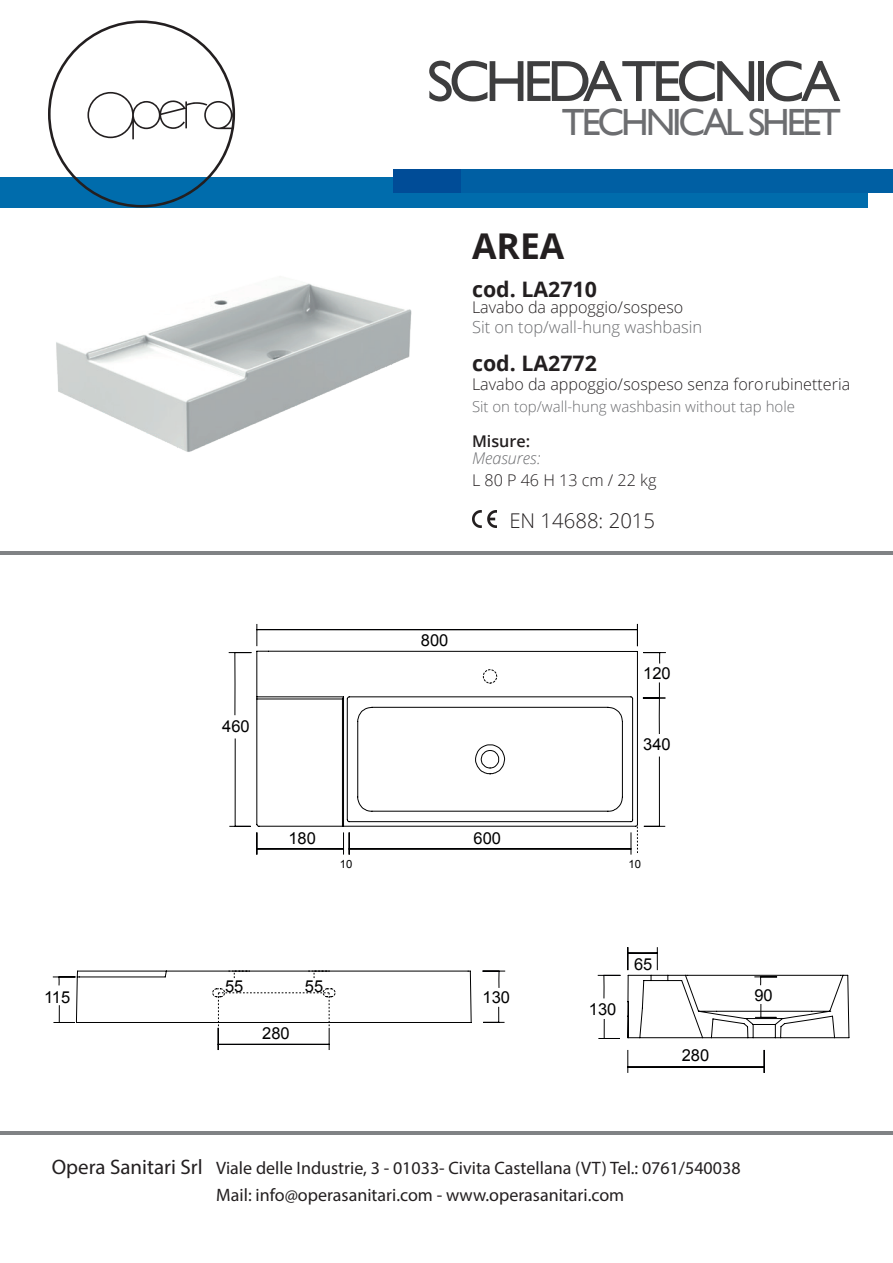
<style>
.page{position:relative;width:893px;height:1263px;background:#fff}
.page>*{position:absolute;margin:0;border:0;box-sizing:border-box;transform-origin:0 0}
.t1{font:58.35px "Gill Sans";letter-spacing:-.085em;color:#3e3e3f}
.t2{font:37.95px "Gill Sans";letter-spacing:-.085em;color:#6c6d70}
.t3{font:700 35.55px "Open Sans";color:#231f20}
.t4{font:700 21.3px "Open Sans";color:#231f20}
.t5{font:21px "Myriad Pro";color:#231f20}
.t6{font:300 20.4px "Open Sans";color:#231f20}
.t7{font:18px/27px "Myriad Pro";color:#231f20}
.t8{font:16.5px "Arial";color:#000001}
.t9{font:300 16.5px "Open Sans";color:#6c6d70}
.t10{font:300 16.2px "Open Sans";color:#231f20}
.t11{font:italic 300 16.2px "Open Sans";color:#6c6d70}
.t12{font:600 16.2px "Open Sans";color:#231f20}
.t13{font:300 15px "Open Sans";color:#6c6d70}
.t14{font:11.25px "Arial";color:#000001}
</style>
<div class="page">
<img style="left:56px;top:283px;width:356px;height:169px">
<div style="left:0;top:177px;width:868px;height:31px;background:#006cac"></div>
<div style="left:393px;top:169px;width:500px;height:24px;background:#005fa3"></div>
<div style="left:393px;top:169px;width:67px;height:24px;background:#004c97"></div>
<hr style="left:0;top:1131px;width:893px;height:3px;background:#808285">
<hr style="left:0;top:551px;width:893px;height:3px;background:#808285">
<svg style="left:48px;top:20px;width:187px;height:188px"></svg>
<svg style="left:228px;top:623px;width:438px;height:232px"></svg>
<svg style="left:597px;top:975px;width:24px;height:24px"></svg>
<svg style="left:598px;top:1019px;width:22px;height:20px"></svg>
<svg style="left:627px;top:1049px;width:138px;height:24px"></svg>
<svg style="left:627px;top:947px;width:222px;height:91px"></svg>
<svg style="left:482px;top:971px;width:24px;height:17px"></svg>
<svg style="left:483px;top:1006px;width:22px;height:17px"></svg>
<svg style="left:52px;top:970px;width:420px;height:80px"></svg>
<img style="left:472px;top:510px;width:24px;height:18px">
<h1 class="t1" style="left:427px;top:47px;width:415px">SCHEDA TECNICA</h1>
<h2 class="t2" style="left:562px;top:100px;width:281px">TECHNICAL SHEET</h2>
<h3 class="t3" style="left:472px;top:221px;width:94px">AREA</h3>
<p class="t4" style="left:472px;top:274px;width:126px">cod. LA2710</p>
<p class="t10" style="left:472px;top:296px;width:213px">Lavabo da appoggio/sospeso</p>
<p class="t9" style="left:472px;top:315px;width:232px">Sit on top/wall-hung washbasin</p>
<p class="t4" style="left:472px;top:348px;width:126px">cod. LA2772</p>
<p class="t10" style="left:472px;top:373px;width:380px">Lavabo da appoggio/sospeso senza foro rubinetteria</p>
<p class="t13" style="left:472px;top:397px;width:324px">Sit on top/wall-hung washbasin without tap hole</p>
<p class="t12" style="left:472px;top:430px;width:60px">Misure:</p>
<p class="t11" style="left:472px;top:447px;width:70px">Measures:</p>
<p class="t10" style="left:472px;top:469px;width:186px">L 80 P 46 H 13 cm / 22 kg</p>
<p class="t6" style="left:509px;top:506px;width:147px">EN 14688: 2015</p>
<p class="t8" style="left:222px;top:715px;width:29px">460</p>
<p class="t8" style="left:421px;top:629px;width:29px">800</p>
<p class="t8" style="left:643px;top:662px;width:29px">120</p>
<p class="t8" style="left:643px;top:734px;width:29px">340</p>
<p class="t8" style="left:288px;top:827px;width:29px">180</p>
<p class="t8" style="left:474px;top:827px;width:29px">600</p>
<p class="t14" style="left:340px;top:856px;width:14px">10</p>
<p class="t14" style="left:628px;top:856px;width:14px">10</p>
<p class="t8" style="left:225px;top:975px;width:20px">55</p>
<p class="t8" style="left:305px;top:975px;width:20px">55</p>
<p class="t8" style="left:262px;top:1022px;width:29px">280</p>
<p class="t8" style="left:44px;top:986px;width:28px">115</p>
<p class="t8" style="left:482px;top:987px;width:29px">130</p>
<p class="t8" style="left:589px;top:998px;width:29px">130</p>
<p class="t8" style="left:634px;top:953px;width:20px">65</p>
<p class="t8" style="left:682px;top:1045px;width:29px">280</p>
<p class="t8" style="left:754px;top:984px;width:20px">90</p>
<p class="t5" style="left:52px;top:1154px;width:153px">Opera Sanitari Srl</p>
<p class="t7" style="left:216px;top:1154px;width:526px">Viale delle Industrie, 3 - 01033- Civita Castellana (VT) Tel.: 0761/540038<br>Mail: info@operasanitari.com - www.operasanitari.com</p>
</div>
